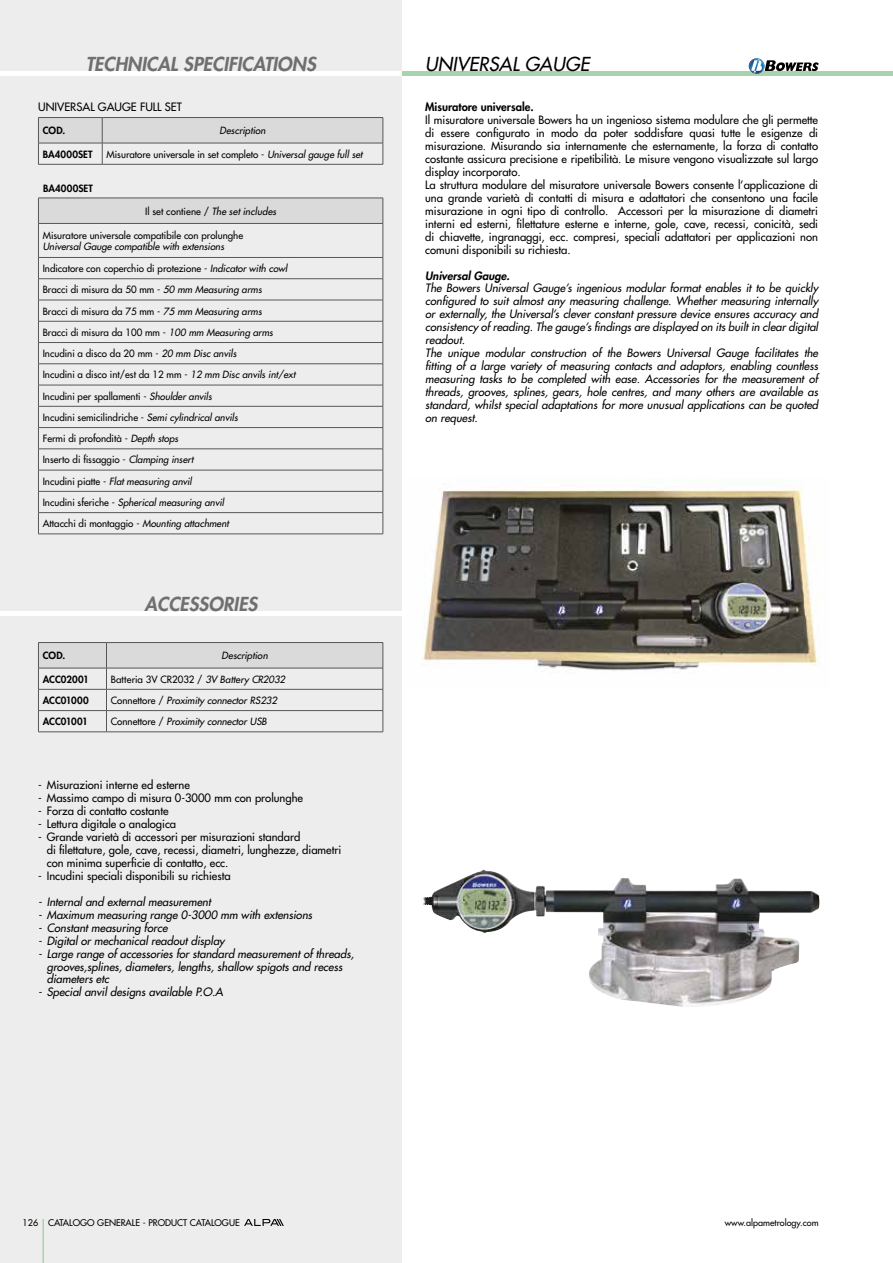
<style>
.page{position:relative;width:893px;height:1263px;background:#fff}
.page>*{position:absolute;margin:0;border:0;box-sizing:border-box;transform-origin:0 0}
.t1{font:italic 800 18.75px "Futura Std";color:#706f6f}
.t2{font:italic 500 18.75px "Futura Std";color:#000}
.t3{font:500 11.25px/12.9px "Futura Std";color:#000}
.t4{font:italic 500 11.25px/12.9px "Futura Std";color:#000}
.t5{font:800 11.25px "Futura Std";color:#000}
.t6{font:italic 800 11.25px "Futura Std";color:#000}
.t7{font:500 9.75px/21.3px "Futura Std";color:#000}
.t8{font:italic 500 9.75px "Futura Std";color:#000}
.t9{font:800 9.75px "Futura Std";letter-spacing:.005em;color:#000}
.t10{font:italic 500 9.75px "Futura Std";letter-spacing:.02em;color:#000}
.t11{font:800 9.75px "Futura Std";letter-spacing:-.015em;color:#000}
.t12{font:500 9px "Futura Std";color:#000}
.s1{font-style:italic}
.s2{font-style:normal}
</style>
<div class="page">
<div style="left:0;top:0;width:402px;height:1263px;background:#ededed"></div>
<hr style="left:402px;top:71px;width:491px;height:4px;background:#a8d3af">
<hr style="left:0;top:71px;width:402px;height:4px;background:#fff">
<svg style="left:244px;top:1219px;width:40px;height:7px"></svg>
<hr style="left:43px;top:1219px;width:1px;height:44px;background:#a8d3af">
<img style="left:423px;top:870px;width:376px;height:137px">
<img style="left:421px;top:489px;width:399px;height:182px">
<hr style="left:38px;top:117px;width:64px;height:1px;background:#575756">
<hr style="left:102px;top:117px;width:281px;height:1px;background:#575756">
<svg style="left:38px;top:118px;width:346px;height:46px"></svg>
<hr style="left:38px;top:143px;width:64px;height:1px;background:#575756">
<hr style="left:102px;top:143px;width:281px;height:1px;background:#575756">
<hr style="left:38px;top:164px;width:64px;height:1px;background:#575756">
<hr style="left:102px;top:164px;width:281px;height:1px;background:#575756">
<div style="left:38px;top:198px;width:345px;height:25px;background:#dadada"></div>
<svg style="left:38px;top:199px;width:1px;height:24px"></svg>
<hr style="left:38px;top:224px;width:1px;height:33px;background:#575756">
<svg style="left:38px;top:258px;width:1px;height:276px"></svg>
<svg style="left:383px;top:198px;width:1px;height:25px"></svg>
<hr style="left:383px;top:224px;width:1px;height:33px;background:#575756">
<svg style="left:383px;top:258px;width:1px;height:276px"></svg>
<hr style="left:38px;top:198px;width:345px;height:1px;background:#575756">
<hr style="left:38px;top:223px;width:345px;height:1px;background:#575756">
<hr style="left:38px;top:257px;width:345px;height:1px;background:#575756">
<hr style="left:38px;top:278px;width:345px;height:1px;background:#575756">
<hr style="left:38px;top:300px;width:345px;height:1px;background:#575756">
<hr style="left:38px;top:321px;width:345px;height:1px;background:#575756">
<hr style="left:38px;top:342px;width:345px;height:1px;background:#575756">
<hr style="left:38px;top:363px;width:345px;height:1px;background:#575756">
<hr style="left:38px;top:385px;width:345px;height:1px;background:#575756">
<hr style="left:38px;top:406px;width:345px;height:1px;background:#575756">
<hr style="left:38px;top:427px;width:345px;height:1px;background:#575756">
<hr style="left:38px;top:449px;width:345px;height:1px;background:#575756">
<hr style="left:38px;top:470px;width:345px;height:1px;background:#575756">
<hr style="left:38px;top:491px;width:345px;height:1px;background:#575756">
<hr style="left:38px;top:512px;width:345px;height:1px;background:#575756">
<hr style="left:38px;top:534px;width:345px;height:1px;background:#575756">
<svg style="left:38px;top:642px;width:346px;height:90px"></svg>
<hr style="left:38px;top:732px;width:68px;height:1px;background:#575756">
<hr style="left:106px;top:732px;width:277px;height:1px;background:#575756">
<hr style="left:0;top:611px;width:402px;height:4px;background:#fff">
<svg style="left:749px;top:58px;width:70px;height:16px"></svg>
<h1 class="t1" style="left:86px;top:52px;width:232px">TECHNICAL SPECIFICATIONS</h1>
<p class="t3" style="left:38px;top:101px;width:145px">UNIVERSAL GAUGE FULL SET</p>
<p class="t9" style="left:43px;top:125px;width:24px">COD.</p>
<p class="t10" style="left:219px;top:125px;width:48px">Description</p>
<p class="t9" style="left:43px;top:148px;width:51px">BA4000SET</p>
<p class="t7" style="left:106px;top:143px;width:258px">Misuratore universale in set completo - <span class="s1">Universal gauge full set</span></p>
<p class="t9" style="left:43px;top:182px;width:51px">BA4000SET</p>
<p class="t7" style="left:145px;top:201px;width:133px">Il set contiene / <span class="s1">The set includes</span></p>
<p class="t7" style="left:43px;top:225px;width:202px">Misuratore universale compatibile con prolunghe</p>
<p class="t8" style="left:43px;top:240px;width:183px">Universal Gauge compatible with extensions</p>
<p class="t7" style="left:43px;top:258px;width:254px">Indicatore con coperchio di protezione - <span class="s1">Indicator with cowl </span>Bracci di misura da 50 mm - <span class="s1">50 mm Measuring arms<br></span>Bracci di misura da 75 mm - <span class="s1">75 mm Measuring arms<br></span>Bracci di misura da 100 mm - <span class="s1">100 mm Measuring arms </span>Incudini a disco da 20 mm - <span class="s1">20 mm Disc anvils<br></span>Incudini a disco int/est da 12 mm - <span class="s1">12 mm Disc anvils int/ext </span>Incudini per spallamenti - <span class="s1">Shoulder anvils<br></span>Incudini semicilindriche - <span class="s1">Semi cylindrical anvils<br></span>Fermi di profondità - <span class="s1">Depth stops<br></span>Inserto di fissaggio - <span class="s1">Clamping insert<br></span>Incudini piatte - <span class="s1">Flat measuring anvil<br></span>Incudini sferiche - <span class="s1">Spherical measuring anvil<br></span>Attacchi di montaggio - <span class="s1">Mounting attachment</span></p>
<h1 class="t1" style="left:144px;top:592px;width:114px">ACCESSORIES</h1>
<p class="t9" style="left:43px;top:649px;width:24px">COD.</p>
<p class="t10" style="left:222px;top:650px;width:48px">Description</p>
<p class="t9" style="left:43px;top:673px;width:48px">ACC02001</p>
<p class="t7" style="left:111px;top:668px;width:176px">Batteria 3V CR2032 / <span class="s1">3V Battery CR2032</span></p>
<p class="t9" style="left:43px;top:694px;width:47px">ACC01000</p>
<p class="t8" style="left:111px;top:694px;width:168px"><span class="s2">Connettore /</span> Proximity connector RS232</p>
<p class="t11" style="left:43px;top:715px;width:47px">ACC01001</p>
<p class="t8" style="left:111px;top:715px;width:152px"><span class="s2">Connettore /</span> Proximity connector USB</p>
<p class="t3" style="left:38px;top:779px;width:153px">- Misurazioni interne ed esterne</p>
<p class="t3" style="left:38px;top:792px;width:266px">- Massimo campo di misura 0-3000 mm con prolunghe</p>
<p class="t3" style="left:38px;top:805px;width:132px">- Forza di contatto costante</p>
<p class="t3" style="left:38px;top:818px;width:139px">- Lettura digitale o analogica</p>
<p class="t3" style="left:47px;top:830px;width:296px;text-indent:-9px">- Grande varietà di accessori per misurazioni standard<br>di filettature, gole, cave, recessi, diametri, lunghezze, diametri con minima superficie di contatto, ecc.</p>
<p class="t3" style="left:38px;top:869px;width:194px">- Incudini speciali disponibili su richiesta</p>
<p class="t4" style="left:38px;top:895px;width:174px">- Internal and external measurement</p>
<p class="t4" style="left:38px;top:908px;width:276px">- Maximum measuring range 0-3000 mm with extensions</p>
<p class="t4" style="left:38px;top:921px;width:131px">- Constant measuring force</p>
<p class="t4" style="left:38px;top:934px;width:188px">- Digital or mechanical readout display</p>
<p class="t4" style="left:47px;top:947px;width:309px;text-indent:-9px">- Large range of accessories for standard measurement of threads, grooves,splines, diameters, lengths, shallow spigots and recess diameters etc</p>
<p class="t4" style="left:38px;top:986px;width:186px">- Special anvil designs available P.O.A</p>
<h1 class="t2" style="left:425px;top:52px;width:128px">Universal Gauge</h1>
<p class="t5" style="left:425px;top:100px;width:110px">Misuratore universale.</p>
<p class="t3" style="left:425px;top:114px;width:394px">Il misuratore universale Bowers ha un ingenioso sistema modulare che gli permette di essere configurato in modo da poter soddisfare quasi tutte le esigenze di misurazione. Misurando sia internamente che esternamente, la forza di contatto costante assicura precisione e ripetibilità. Le misure vengono visualizzate sul largo display incorporato.<br>La struttura modulare del misuratore universale Bowers consente l’applicazione di una grande varietà di contatti di misura e adattatori che consentono una facile misurazione in ogni tipo di controllo. Accessori per la misurazione di diametri interni ed esterni, filettature esterne e interne, gole, cave, recessi, conicità, sedi di chiavette, ingranaggi, ecc. compresi, speciali adattatori per applicazioni non comuni disponibili su richiesta.</p>
<p class="t6" style="left:425px;top:268px;width:86px">Universal Gauge.</p>
<p class="t4" style="left:425px;top:282px;width:395px">The Bowers Universal Gauge’s ingenious modular format enables it to be quickly configured to suit almost any measuring challenge. Whether measuring internally or externally, the Universal’s clever constant pressure device ensures accuracy and consistency of reading. The gauge’s findings are displayed on its built in clear digital readout.<br>The unique modular construction of the Bowers Universal Gauge facilitates the fitting of a large variety of measuring contacts and adaptors, enabling countless measuring tasks to be completed with ease. Accessories for the measurement of threads, grooves, splines, gears, hole centres, and many others are available as standard, whilst special adaptations for more unusual applications can be quoted on request.</p>
<p class="t12" style="left:23px;top:1217px;width:219px">126 CATALOGO GENERALE - PRODUCT CATALOGUE</p>
<p class="t12" style="left:725px;top:1217px;width:95px">www.alpametrology.com</p>
</div>
